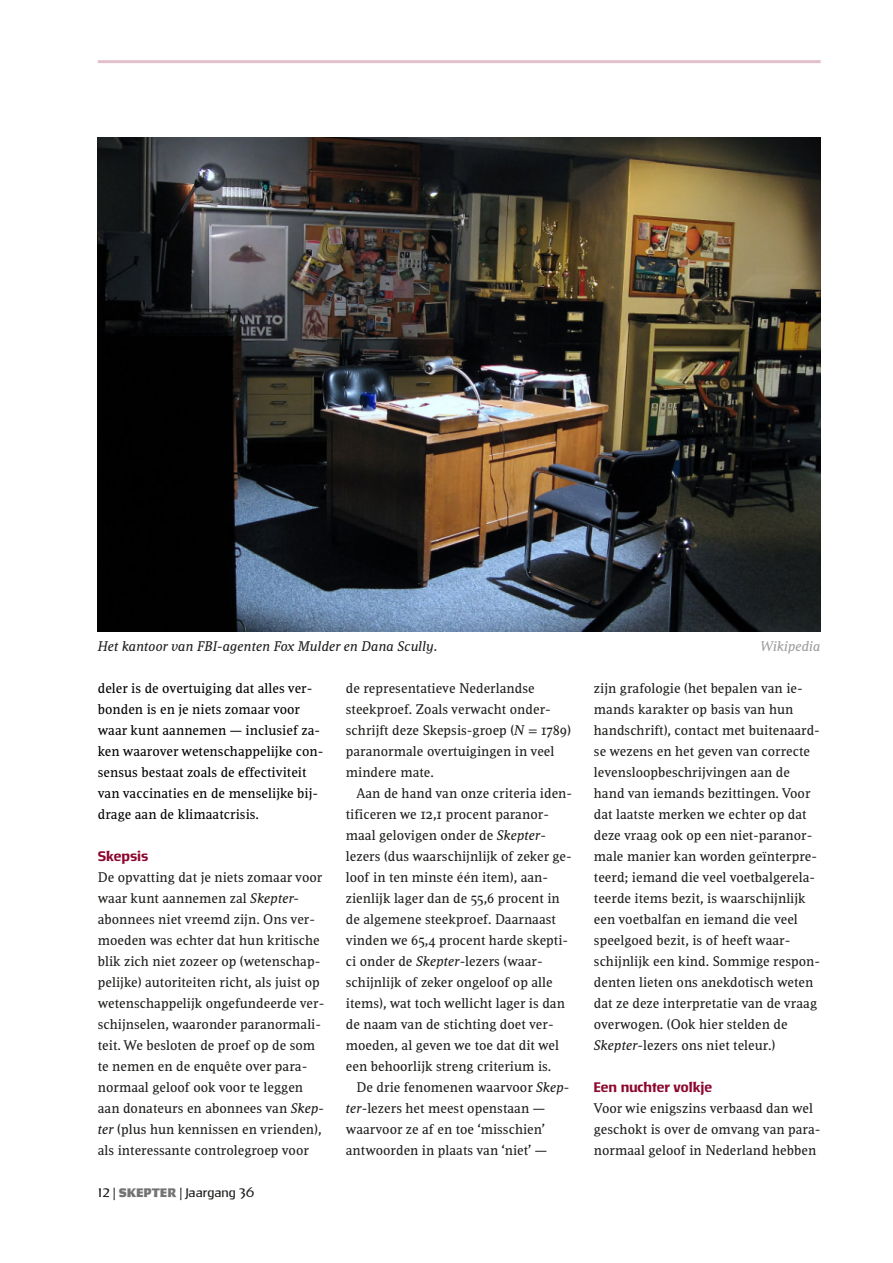
<style>
.page{position:relative;width:893px;height:1263px;background:#fff}
.page>*{position:absolute;margin:0;border:0;box-sizing:border-box;transform-origin:0 0}
.t1{font:13.8px/21px "Leo";color:#1d1d1b}
.t2{font:13.8px/21px "Leo";color:#000}
.t3{font:italic 13.8px "Leo";color:#1d1d1b}
.t4{font:700 13.8px "Salden";color:#8c072f}
.t5{font:italic 13.8px "Leo";color:#9d9c9c}
.t6{font:12.3px "Salden";color:#1d1d1b}
.s1{font-style:italic}
.s2{font-weight:900;color:#737373}
</style>
<div class="page">
<hr style="left:98px;top:60px;width:723px;height:3px;background:#e2c1cb">
<img style="left:98px;top:137px;width:723px;height:494px">
<p class="t3" style="left:98px;top:641px;width:341px">Het kantoor van FBI-agenten Fox Mulder en Dana Scully.</p>
<p class="t5" style="left:760px;top:641px;width:62px">Wikipedia</p>
<p class="t2" style="left:98px;top:679px;width:227px">deler is de overtuiging dat alles ver&shy;bonden is en je niets zomaar voor waar kunt aannemen — inclusief za&shy;ken waarover wetenschappelijke con&shy;sensus bestaat zoals de effectiviteit van vaccinaties en de menselijke bij&shy;drage aan de klimaatcrisis.</p>
<p class="t4" style="left:98px;top:851px;width:52px">Skepsis</p>
<p class="t1" style="left:98px;top:868px;width:228px">De opvatting dat je niets zomaar voor waar kunt aannemen zal <span class="s1">Skepter&shy;</span>abonnees niet vreemd zijn. Ons ver&shy;moeden was echter dat hun kritische blik zich niet zozeer op (wetenschap&shy;pelijke) autoriteiten richt, als juist op wetenschappelijk ongefundeerde ver&shy;schijnselen, waaronder paranormali&shy;teit. We besloten de proef op de som te nemen en de enquête over para&shy;normaal geloof ook voor te leggen aan donateurs en abonnees van <span class="s1">Skep&shy;ter</span> (plus hun kennissen en vrienden), als interessante controlegroep voor</p>
<p class="t6" style="left:98px;top:1188px;width:158px">12 | <span class="s2">SKEPTER</span> | Jaargang 36</p>
<p class="t1" style="left:346px;top:679px;width:227px">de representatieve Nederlandse steekproef. Zoals verwacht onder&shy;schrijft deze Skepsis-groep (<span class="s1">N</span> = 1789) paranormale overtuigingen in veel mindere mate.</p>
<p class="t1" style="left:346px;top:784px;width:228px;text-indent:11px">Aan de hand van onze criteria iden&shy;tificeren we 12,1 procent paranor&shy;maal gelovigen onder de <span class="s1">Skepter&shy;</span>lezers (dus waarschijnlijk of zeker ge&shy;loof in ten minste één item), aan&shy;zienlijk lager dan de 55,6 procent in de algemene steekproef. Daarnaast vinden we 65,4 procent harde skepti&shy;ci onder de <span class="s1">Skepter</span>-lezers (waar&shy;schijnlijk of zeker ongeloof op alle items), wat toch wellicht lager is dan de naam van de stichting doet ver&shy;moeden, al geven we toe dat dit wel een behoorlijk streng criterium is.</p>
<p class="t1" style="left:346px;top:1078px;width:225px;text-indent:11px">De drie fenomenen waarvoor <span class="s1">Skep&shy;ter</span>-lezers het meest openstaan — waarvoor ze af en toe ‘misschien’ antwoorden in plaats van ‘niet’ —</p>
<p class="t1" style="left:594px;top:679px;width:228px">zijn grafologie (het bepalen van ie&shy;mands karakter op basis van hun handschrift), contact met buitenaard&shy;se wezens en het geven van correcte levensloopbeschrijvingen aan de hand van iemands bezittingen. Voor dat laatste merken we echter op dat deze vraag ook op een niet-paranor&shy;male manier kan worden geïnterpre&shy;teerd; iemand die veel voetbalgerela&shy;teerde items bezit, is waarschijnlijk een voetbalfan en iemand die veel speelgoed bezit, is of heeft waar&shy;schijnlijk een kind. Sommige respon&shy;denten lieten ons anekdotisch weten dat ze deze interpretatie van de vraag overwogen. (Ook hier stelden de <span class="s1">Skepter</span>-lezers ons niet teleur.)</p>
<p class="t4" style="left:594px;top:1082px;width:120px">Een nuchter volkje</p>
<p class="t1" style="left:594px;top:1099px;width:228px">Voor wie enigszins verbaasd dan wel geschokt is over de omvang van para&shy;normaal geloof in Nederland hebben</p>
</div>
